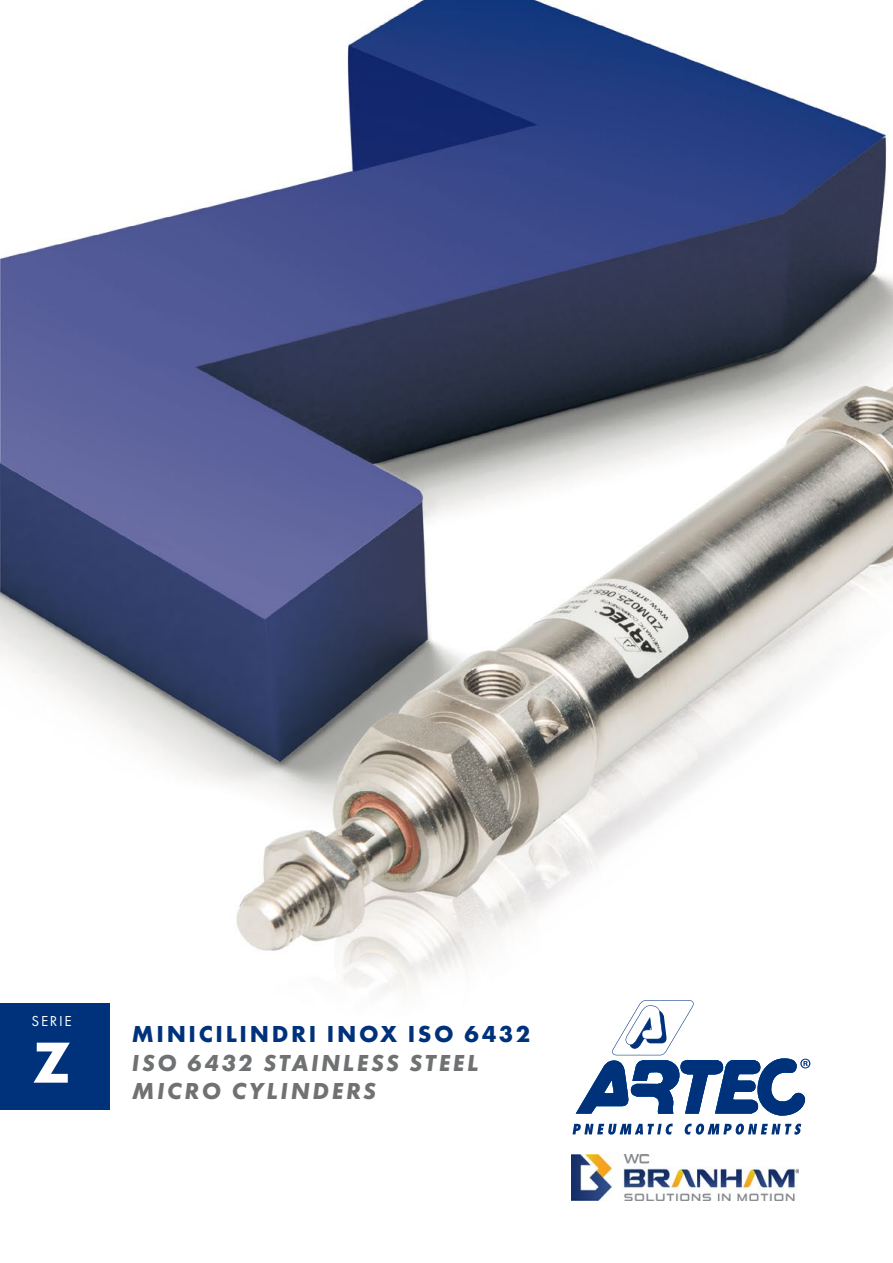
<style>
.page{position:relative;width:893px;height:1263px;background:#fff}
.page>*{position:absolute;margin:0;border:0;box-sizing:border-box;transform-origin:0 0}
.t1{font:700 60px "Futura PT";color:#fff}
.t2{font:italic 700 24px/28.8px "Futura PT";letter-spacing:.11em;color:#707172}
.t3{font:700 24px "Futura PT";letter-spacing:.11em;color:#00327b}
.t4{font:15px "Futura PT";letter-spacing:.11em;color:#fff}
</style>
<div class="page">
<img style="left:0;top:0;width:893px;height:1201px">
<div style="left:0;top:1003px;width:109px;height:107px;background:#00327b"></div>
<svg style="left:573px;top:1123px;width:100px;height:11px"></svg>
<svg style="left:684px;top:1123px;width:117px;height:11px"></svg>
<svg style="left:576px;top:1000px;width:234px;height:116px"></svg>
<img style="left:571px;top:1155px;width:228px;height:45px">
<p class="t4" style="left:32px;top:1012px;width:42px">SERIE</p>
<h1 class="t1" style="left:33px;top:1024px;width:39px">Z</h1>
<p class="t3" style="left:132px;top:1018px;width:400px">MINICILINDRI INOX ISO 6432</p>
<p class="t2" style="left:132px;top:1048px;width:348px">ISO 6432 STAINLESS STEEL<br>MICRO CYLINDERS</p>
</div>
